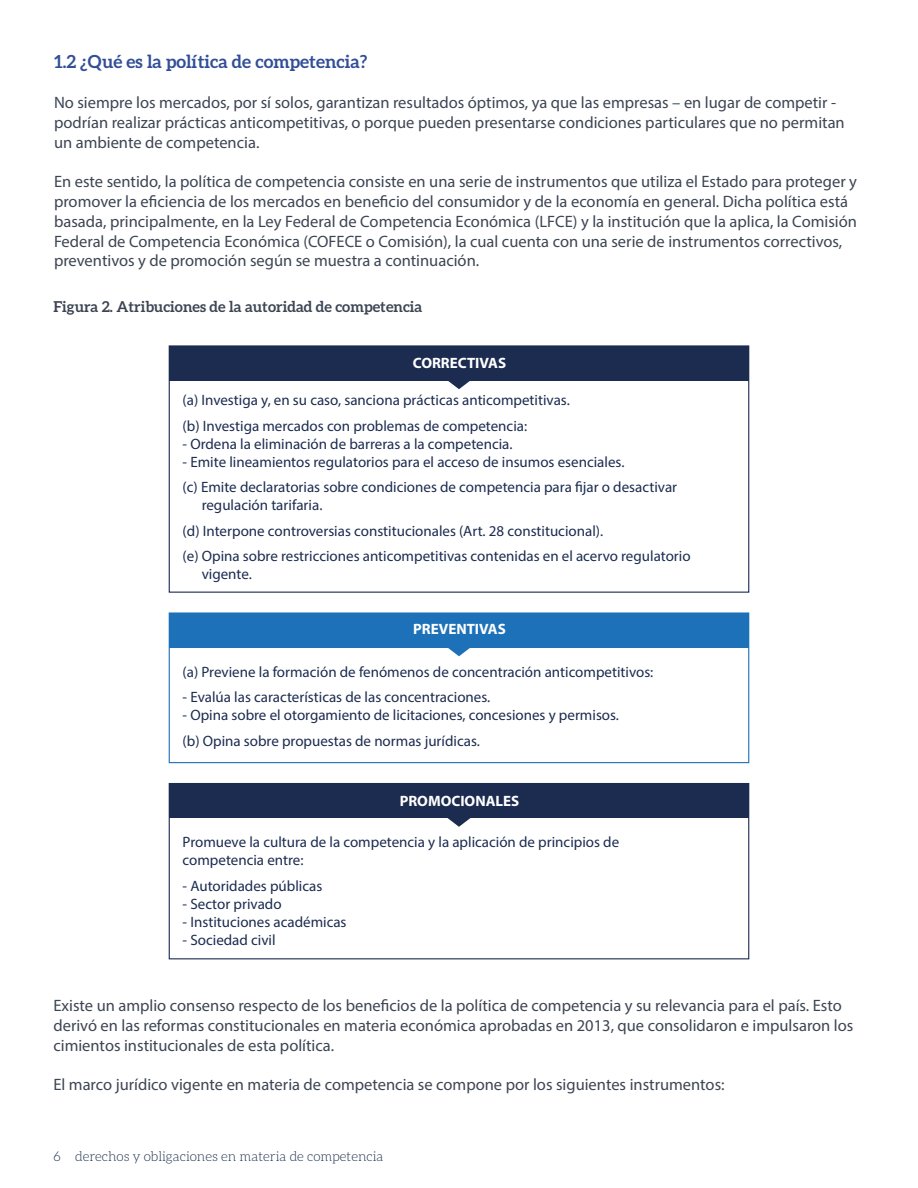
<style>
.page{position:relative;width:918px;height:1188px;background:#fff}
.page>*{position:absolute;margin:0;border:0;box-sizing:border-box;transform-origin:0 0}
.t1{font:700 18px "Aleo";color:#314e97}
.t2{font:16.5px/19.8px "Myriad Pro";color:#3d4554}
.t3{font:15px/25.5px "Myriad Pro";color:#1c2c50}
.t4{font:700 15px "Aleo";color:#3d4554}
.t5{font:700 15px "Myriad Pro";color:#fff}
.t6{font:300 13.5px "Aleo";color:#1b304f}
</style>
<div class="page">
<div style="left:169px;top:346px;width:580px;height:35px;background:#1c2c50"></div>
<svg style="left:448px;top:381px;width:22px;height:8px"></svg>
<div style="left:169px;top:783px;width:580px;height:176px;border:1px solid #1c2c50"></div>
<div style="left:169px;top:784px;width:580px;height:34px;background:#1c2c50"></div>
<svg style="left:447px;top:818px;width:24px;height:9px"></svg>
<div style="left:169px;top:612px;width:580px;height:151px;border:1px solid #1d71b8"></div>
<div style="left:169px;top:613px;width:580px;height:35px;background:#1d71b8"></div>
<svg style="left:448px;top:648px;width:22px;height:8px"></svg>
<p class="t1" style="left:54px;top:52px;width:315px">1.2 ¿Qué es la política de competencia?</p>
<p class="t2" style="left:54px;top:92px;width:792px">No siempre los mercados, por sí solos, garantizan resultados óptimos, ya que las empresas – en lugar de competir - podrían realizar prácticas anticompetitivas, o porque pueden presentarse condiciones particulares que no permitan un ambiente de competencia.</p>
<p class="t2" style="left:54px;top:172px;width:805px">En este sentido, la política de competencia consiste en una serie de instrumentos que utiliza el Estado para proteger y promover la eficiencia de los mercados en beneficio del consumidor y de la economía en general. Dicha política está basada, principalmente, en la Ley Federal de Competencia Económica (LFCE) y la institución que la aplica, la Comisión Federal de Competencia Económica (COFECE o Comisión), la cual cuenta con una serie de instrumentos correctivos, preventivos y de promoción según se muestra a continuación.</p>
<p class="t4" style="left:53px;top:298px;width:371px">Figura 2. Atribuciones de la autoridad de competencia</p>
<p class="t5" style="left:413px;top:353px;width:95px">CORRECTIVAS</p>
<p class="t3" style="left:183px;top:387px;width:389px">(a) Investiga y, en su caso, sanciona prácticas anticompetitivas. (b) Investiga mercados con problemas de competencia:</p>
<p class="t3" style="left:183px;top:431px;width:332px">- Ordena la eliminación de barreras a la competencia.</p>
<p class="t3" style="left:183px;top:449px;width:496px">- Emite lineamientos regulatorios para el acceso de insumos esenciales.<br>(c) Emite declaratorias sobre condiciones de competencia para fijar o desactivar</p>
<p class="t3" style="left:183px;top:492px;width:510px;text-indent:19px">regulación tarifaria.<br>(d) Interpone controversias constitucionales (Art. 28 constitucional).<br>(e) Opina sobre restricciones anticompetitivas contenidas en el acervo regulatorio</p>
<p class="t3" style="left:202px;top:561px;width:52px">vigente.</p>
<p class="t5" style="left:413px;top:619px;width:94px">PREVENTIVAS</p>
<p class="t3" style="left:183px;top:659px;width:472px">(a) Previene la formación de fenómenos de concentración anticompetitivos:</p>
<p class="t3" style="left:183px;top:684px;width:309px">- Evalúa las características de las concentraciones.</p>
<p class="t3" style="left:183px;top:702px;width:438px">- Opina sobre el otorgamiento de licitaciones, concesiones y permisos. (b) Opina sobre propuestas de normas jurídicas.</p>
<p class="t5" style="left:400px;top:791px;width:121px">PROMOCIONALES</p>
<p class="t3" style="left:183px;top:833px;width:438px;line-height:18px">Promueve la cultura de la competencia y la aplicación de principios de competencia entre:</p>
<p class="t3" style="left:183px;top:873px;width:141px">- Autoridades públicas</p>
<p class="t3" style="left:183px;top:891px;width:100px">- Sector privado</p>
<p class="t3" style="left:183px;top:909px;width:165px">- Instituciones académicas</p>
<p class="t3" style="left:183px;top:927px;width:95px">- Sociedad civil</p>
<p class="t2" style="left:53px;top:995px;width:802px">Existe un amplio consenso respecto de los beneficios de la política de competencia y su relevancia para el país. Esto derivó en las reformas constitucionales en materia económica aprobadas en 2013, que consolidaron e impulsaron los cimientos institucionales de esta política.</p>
<p class="t2" style="left:53px;top:1075px;width:673px">El marco jurídico vigente en materia de competencia se compone por los siguientes instrumentos:</p>
<p class="t6" style="left:53px;top:1149px;width:332px">6 derechos y obligaciones en materia de competencia</p>
</div>
